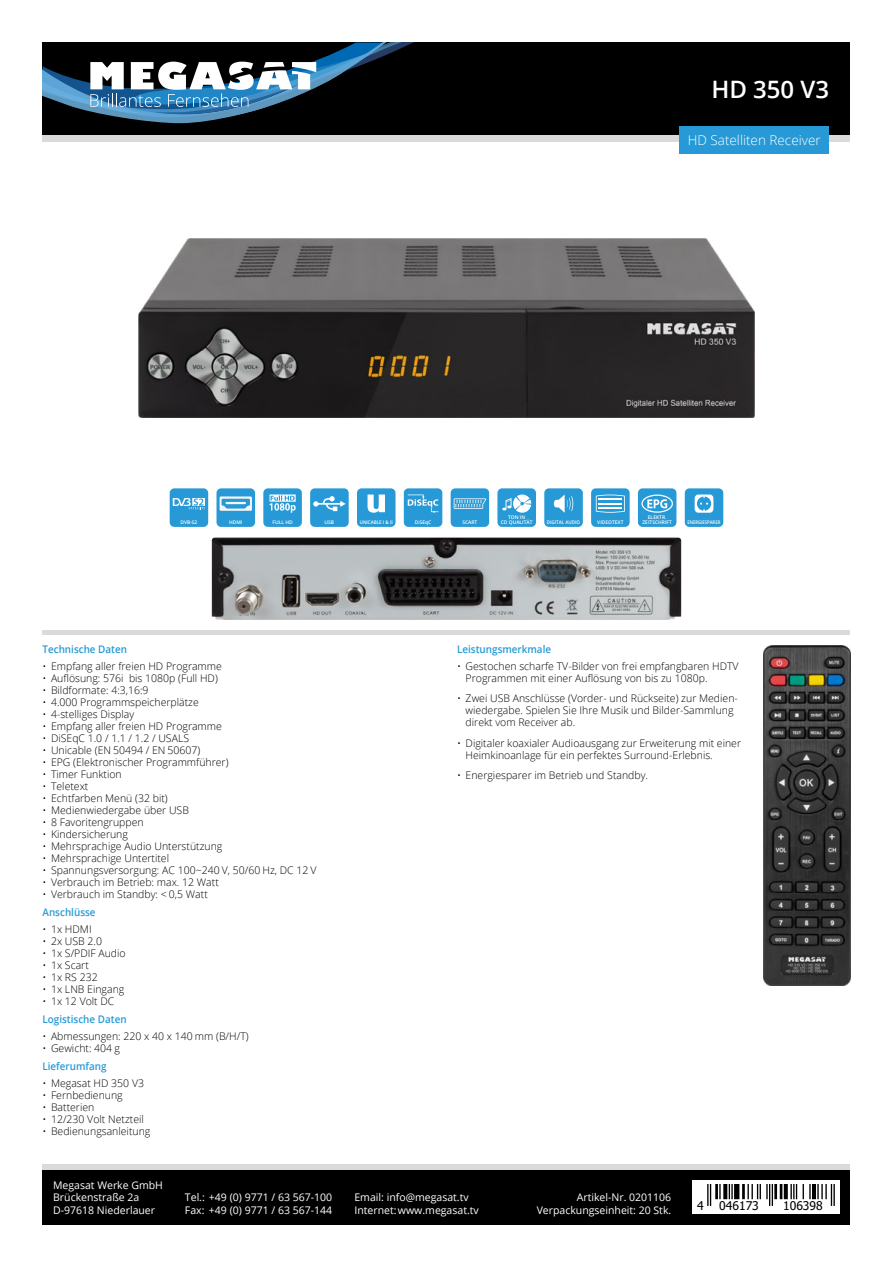
<style>
.page{position:relative;width:893px;height:1263px;background:#fff}
.page>*{position:absolute;margin:0;border:0;box-sizing:border-box;transform-origin:0 0}
.t1{font:600 24px "Open Sans";color:#fff}
.t2{font:300 13.5px "Open Sans";color:#fff}
.t3{font:12.15px "Tahoma";color:#000}
.t4{font:300 10.5px/12px "Open Sans";color:#000}
.t5{font:10.5px/12.6px "Open Sans";color:#fff}
.t6{font:600 10.5px "Open Sans";color:#2699d6;scale:.94 1}
.t7{font:600 4.95px "Open Sans";color:#fff}
.t8{font:600 4.95px "Open Sans";color:#fff;scale:.86 1}
.t9{font:600 4.95px "Open Sans";color:#fff;scale:.91 1}
.t10{font:600 4.95px "Open Sans";color:#fff;scale:.92 1}
</style>
<div class="page">
<div style="left:43px;top:43px;width:807px;height:92px;background:#000"></div>
<div style="left:43px;top:135px;width:807px;height:7px;background:#dadada"></div>
<div style="left:43px;top:1164px;width:807px;height:6px;background:#dadada"></div>
<div style="left:43px;top:630px;width:807px;height:5px;background:#dadada"></div>
<div style="left:43px;top:1170px;width:807px;height:54px;background:#000"></div>
<svg style="left:43px;top:43px;width:369px;height:80px"></svg>
<div style="left:692px;top:1181px;width:148px;height:33px;background:#fff"></div>
<svg style="left:707px;top:1184px;width:4px;height:22px"></svg>
<hr style="left:715px;top:1184px;width:3px;height:15px;background:#000">
<svg style="left:719px;top:1184px;width:2px;height:15px"></svg>
<svg style="left:723px;top:1184px;width:4px;height:15px"></svg>
<svg style="left:729px;top:1184px;width:4px;height:15px"></svg>
<div style="left:734px;top:1184px;width:5px;height:15px;background:#000"></div>
<hr style="left:742px;top:1184px;width:3px;height:15px;background:#000">
<svg style="left:747px;top:1184px;width:26px;height:22px"></svg>
<hr style="left:774px;top:1184px;width:3px;height:15px;background:#000">
<svg style="left:780px;top:1184px;width:2px;height:15px"></svg>
<svg style="left:784px;top:1184px;width:4px;height:15px"></svg>
<svg style="left:790px;top:1184px;width:7px;height:15px"></svg>
<svg style="left:803px;top:1184px;width:8px;height:15px"></svg>
<hr style="left:812px;top:1184px;width:4px;height:15px;background:#000">
<svg style="left:817px;top:1184px;width:15px;height:22px"></svg>
<hr style="left:833px;top:1184px;width:2px;height:22px;background:#000">
<div style="left:679px;top:126px;width:150px;height:27px;background:#2699d6"></div>
<div style="left:685px;top:488px;width:38px;height:39px;background:#2699d6;border-radius:5px"></div>
<svg style="left:695px;top:494px;width:18px;height:19px"></svg>
<div style="left:404px;top:488px;width:38px;height:39px;background:#2699d6;border-radius:5px"></div>
<svg style="left:408px;top:494px;width:30px;height:19px"></svg>
<div style="left:170px;top:488px;width:38px;height:39px;background:#2699d6;border-radius:5px"></div>
<svg style="left:173px;top:498px;width:32px;height:11px"></svg>
<div style="left:544px;top:488px;width:39px;height:39px;background:#2699d6;border-radius:5px"></div>
<svg style="left:554px;top:494px;width:19px;height:19px"></svg>
<div style="left:638px;top:488px;width:38px;height:39px;background:#2699d6;border-radius:5px"></div>
<svg style="left:641px;top:494px;width:32px;height:19px"></svg>
<div style="left:216px;top:488px;width:39px;height:39px;background:#2699d6;border-radius:5px"></div>
<svg style="left:220px;top:496px;width:32px;height:15px"></svg>
<div style="left:263px;top:488px;width:39px;height:39px;background:#2699d6;border-radius:5px"></div>
<svg style="left:270px;top:494px;width:26px;height:19px"></svg>
<div style="left:451px;top:488px;width:38px;height:39px;background:#2699d6;border-radius:5px"></div>
<svg style="left:454px;top:498px;width:32px;height:11px"></svg>
<div style="left:497px;top:488px;width:39px;height:39px;background:#2699d6;border-radius:5px"></div>
<svg style="left:502px;top:494px;width:29px;height:19px"></svg>
<div style="left:357px;top:488px;width:38px;height:39px;background:#2699d6;border-radius:5px"></div>
<svg style="left:367px;top:494px;width:18px;height:19px"></svg>
<div style="left:310px;top:488px;width:39px;height:39px;background:#2699d6;border-radius:5px"></div>
<svg style="left:313px;top:496px;width:33px;height:15px"></svg>
<div style="left:591px;top:488px;width:39px;height:39px;background:#2699d6;border-radius:5px"></div>
<svg style="left:596px;top:494px;width:29px;height:19px"></svg>
<hr style="left:599px;top:507px;width:23px;height:2px;background:#fff">
<img style="left:138px;top:239px;width:617px;height:179px">
<img style="left:212px;top:537px;width:469px;height:83px">
<img style="left:763px;top:645px;width:87px;height:341px">
<h1 class="t1" style="left:711px;top:73px;width:119px">HD 350 V3</h1>
<p class="t2" style="left:688px;top:131px;width:134px">HD Satelliten Receiver</p>
<p class="t7" style="left:508px;top:514px;width:19px">TON IN</p>
<p class="t7" style="left:648px;top:514px;width:20px">ELEKTR.</p>
<p class="t7" style="left:229px;top:519px;width:15px">HDMI</p>
<p class="t7" style="left:272px;top:519px;width:22px">FULL HD</p>
<p class="t7" style="left:462px;top:519px;width:17px">SCART</p>
<p class="t7" style="left:501px;top:519px;width:33px">CD QUALITÄT</p>
<p class="t7" style="left:180px;top:519px;width:19px">DVB-S2</p>
<p class="t7" style="left:415px;top:519px;width:18px">DiSEqC</p>
<p class="t9" style="left:547px;top:519px;width:38px">DIGITAL AUDIO</p>
<p class="t7" style="left:642px;top:519px;width:31px">ZEITSCHRIFT</p>
<p class="t8" style="left:687px;top:519px;width:40px">ENERGIESPARER</p>
<p class="t7" style="left:325px;top:519px;width:11px">USB</p>
<p class="t10" style="left:360px;top:519px;width:38px">UNICABLE I &amp; II</p>
<p class="t7" style="left:597px;top:519px;width:28px">VIDEOTEXT</p>
<p class="t6" style="left:43px;top:642px;width:91px">Technische Daten</p>
<p class="t4" style="left:43px;top:660px;width:181px">• Empfang aller freien HD Programme</p>
<p class="t4" style="left:43px;top:672px;width:177px">• Auflösung: 576i bis 1080p (Full HD)</p>
<p class="t4" style="left:43px;top:684px;width:108px">• Bildformate: 4:3,16:9</p>
<p class="t4" style="left:43px;top:696px;width:158px">• 4.000 Programmspeicherplätze</p>
<p class="t4" style="left:43px;top:708px;width:93px">• 4-stelliges Display</p>
<p class="t4" style="left:43px;top:720px;width:181px">• Empfang aller freien HD Programme</p>
<p class="t4" style="left:43px;top:732px;width:148px">• DiSEqC 1.0 / 1.1 / 1.2 / USALS</p>
<p class="t4" style="left:43px;top:744px;width:159px">• Unicable (EN 50494 / EN 50607)</p>
<p class="t4" style="left:43px;top:756px;width:188px">• EPG (Elektronischer Programmführer)</p>
<p class="t4" style="left:43px;top:768px;width:81px">• Timer Funktion</p>
<p class="t4" style="left:43px;top:780px;width:47px">• Teletext</p>
<p class="t4" style="left:43px;top:792px;width:127px">• Echtfarben Menü (32 bit)</p>
<p class="t4" style="left:43px;top:804px;width:148px">• Medienwiedergabe über USB</p>
<p class="t4" style="left:43px;top:816px;width:103px">• 8 Favoritengruppen</p>
<p class="t4" style="left:43px;top:828px;width:87px">• Kindersicherung</p>
<p class="t4" style="left:43px;top:840px;width:181px">• Mehrsprachige Audio Unterstützung</p>
<p class="t4" style="left:43px;top:852px;width:128px">• Mehrsprachige Untertitel</p>
<p class="t4" style="left:43px;top:864px;width:276px">• Spannungsversorgung: AC 100~240 V, 50/60 Hz, DC 12 V</p>
<p class="t4" style="left:43px;top:876px;width:178px">• Verbrauch im Betrieb: max. 12 Watt</p>
<p class="t4" style="left:43px;top:888px;width:167px">• Verbrauch im Standby: &lt; 0,5 Watt</p>
<p class="t6" style="left:43px;top:905px;width:58px">Anschlüsse</p>
<p class="t4" style="left:43px;top:922px;width:51px">• 1x HDMI</p>
<p class="t4" style="left:43px;top:934px;width:61px">• 2x USB 2.0</p>
<p class="t4" style="left:43px;top:946px;width:85px">• 1x S/PDIF Audio</p>
<p class="t4" style="left:43px;top:958px;width:48px">• 1x Scart</p>
<p class="t4" style="left:43px;top:970px;width:57px">• 1x RS 232</p>
<p class="t4" style="left:43px;top:982px;width:83px">• 1x LNB Eingang</p>
<p class="t4" style="left:43px;top:994px;width:73px">• 1x 12 Volt DC</p>
<p class="t6" style="left:43px;top:1012px;width:91px">Logistische Daten</p>
<p class="t4" style="left:43px;top:1029px;width:208px">• Abmessungen: 220 x 40 x 140 mm (B/H/T)</p>
<p class="t4" style="left:43px;top:1041px;width:79px">• Gewicht: 404 g</p>
<p class="t6" style="left:43px;top:1059px;width:70px">Lieferumfang</p>
<p class="t4" style="left:43px;top:1076px;width:103px">• Megasat HD 350 V3</p>
<p class="t4" style="left:43px;top:1088px;width:82px">• Fernbedienung</p>
<p class="t4" style="left:43px;top:1100px;width:53px">• Batterien</p>
<p class="t4" style="left:43px;top:1112px;width:103px">• 12/230 Volt Netzteil</p>
<p class="t4" style="left:43px;top:1124px;width:109px">• Bedienungsanleitung</p>
<p class="t6" style="left:457px;top:642px;width:102px">Leistungsmerkmale</p>
<p class="t4" style="left:466px;top:660px;width:275px;text-indent:-9px">• Gestochen scharfe TV-Bilder von frei empfangbaren HDTV<br>Programmen mit einer Auflösung von bis zu 1080p.</p>
<p class="t4" style="left:466px;top:692px;width:274px;text-indent:-9px">• Zwei USB Anschlüsse (Vorder- und Rückseite) zur Medien&shy;wiedergabe. Spielen Sie Ihre Musik und Bilder-Sammlung direkt vom Receiver ab.</p>
<p class="t4" style="left:466px;top:737px;width:277px;text-indent:-9px">• Digitaler koaxialer Audioausgang zur Erweiterung mit einer<br>Heimkinoanlage für ein perfektes Surround-Erlebnis.</p>
<p class="t4" style="left:457px;top:769px;width:192px">• Energiesparer im Betrieb und Standby.</p>
<p class="t5" style="left:53px;top:1178px;width:111px">Megasat Werke GmbH<br>Brückenstraße 2a<br>D-97618 Niederlauer</p>
<p class="t5" style="left:185px;top:1191px;width:149px">Tel.: +49 (0) 9771 / 63 567-100<br>Fax: +49 (0) 9771 / 63 567-144</p>
<p class="t5" style="left:354px;top:1191px;width:126px">Email: info@megasat.tv<br>Internet:www.megasat.tv</p>
<p class="t5" style="left:577px;top:1191px;width:96px">Artikel-Nr. 0201106</p>
<p class="t5" style="left:537px;top:1203px;width:136px">Verpackungseinheit: 20 Stk.</p>
<p class="t3" style="left:697px;top:1197px;width:8px">4</p>
<p class="t3" style="left:719px;top:1197px;width:41px">046173</p>
<p class="t3" style="left:783px;top:1197px;width:41px">106398</p>
</div>
